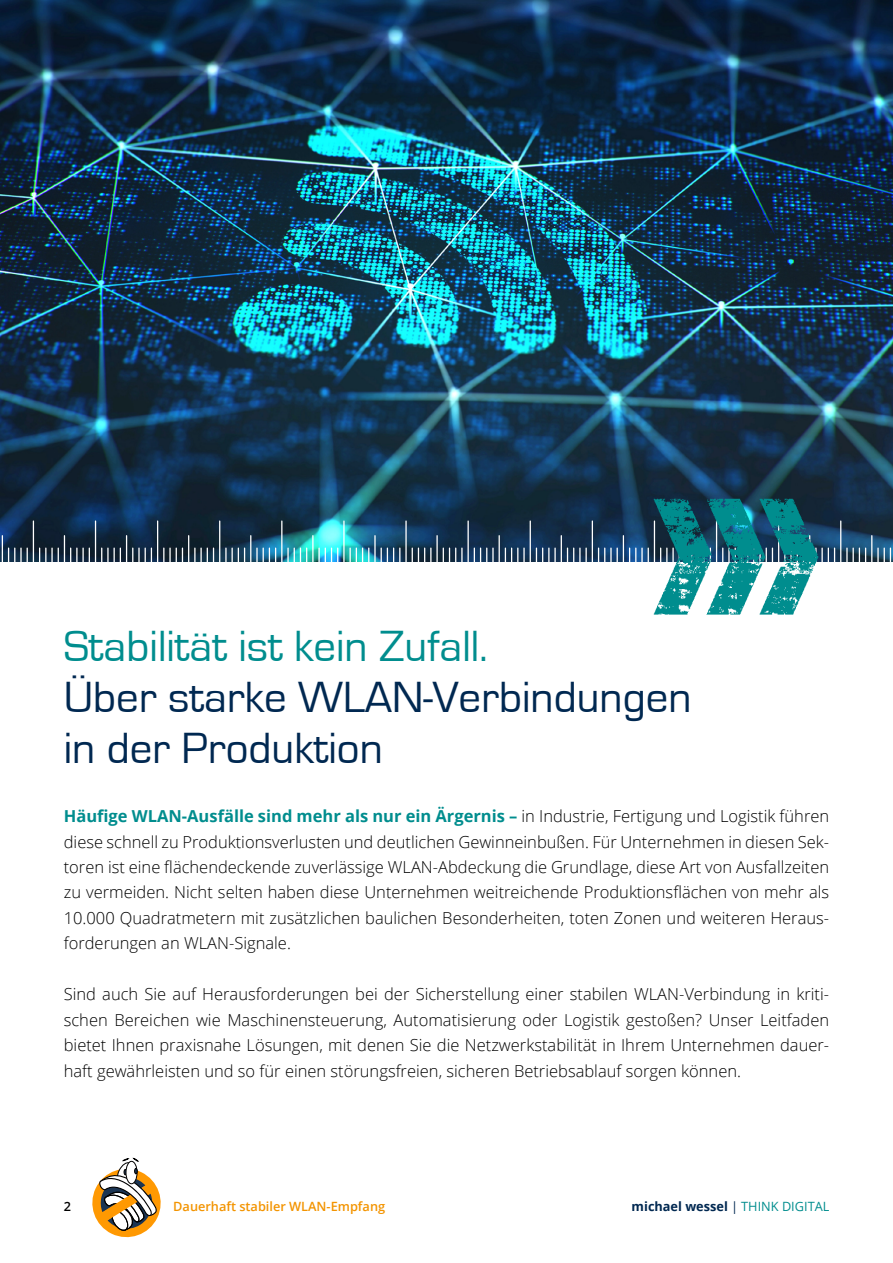
<style>
.page{position:relative;width:893px;height:1263px;background:#fff}
.page>*{position:absolute;margin:0;border:0;box-sizing:border-box;transform-origin:0 0}
.t1{font:45px/51px "Eurostile";color:#002851}
.t2{font:45px "Eurostile";color:#008d8e}
.t3{font:300 16.5px/25.5px "Open Sans";color:#000;text-align:justify}
.t4{font:600 12.75px "Open Sans";color:#f39400}
.t5{font:700 12.75px "Open Sans";color:#002851}
.t6{font:600 12.75px "Open Sans";color:#000}
.s1{font-weight:700;color:#008d8e}
.s2{font-weight:400}
.s3{font-weight:400;color:#008d8e}
</style>
<div class="page">
<svg style="left:92px;top:1158px;width:69px;height:80px"></svg>
<img style="left:0;top:0;width:893px;height:561px">
<hr style="left:2px;top:536px;width:1px;height:33px;background:#fff">
<svg style="left:8px;top:548px;width:7px;height:14px"></svg>
<hr style="left:20px;top:548px;width:2px;height:21px;background:#fff">
<svg style="left:27px;top:548px;width:1px;height:14px"></svg>
<hr style="left:33px;top:521px;width:1px;height:48px;background:#fff">
<svg style="left:39px;top:548px;width:7px;height:14px"></svg>
<hr style="left:51px;top:548px;width:2px;height:21px;background:#fff">
<svg style="left:58px;top:548px;width:1px;height:14px"></svg>
<hr style="left:64px;top:536px;width:1px;height:33px;background:#fff">
<svg style="left:70px;top:548px;width:1px;height:13px"></svg>
<hr style="left:76px;top:548px;width:2px;height:21px;background:#fff">
<hr style="left:82px;top:548px;width:2px;height:21px;background:#fff">
<svg style="left:89px;top:548px;width:1px;height:13px"></svg>
<hr style="left:95px;top:521px;width:1px;height:48px;background:#fff">
<svg style="left:101px;top:548px;width:1px;height:14px"></svg>
<hr style="left:107px;top:548px;width:2px;height:21px;background:#fff">
<svg style="left:114px;top:548px;width:7px;height:14px"></svg>
<hr style="left:126px;top:536px;width:1px;height:33px;background:#fff">
<svg style="left:132px;top:548px;width:1px;height:14px"></svg>
<hr style="left:138px;top:548px;width:2px;height:21px;background:#fff">
<svg style="left:145px;top:548px;width:7px;height:14px"></svg>
<hr style="left:157px;top:521px;width:1px;height:48px;background:#fff">
<svg style="left:163px;top:548px;width:1px;height:14px"></svg>
<hr style="left:169px;top:548px;width:2px;height:21px;background:#fff">
<svg style="left:176px;top:548px;width:7px;height:14px"></svg>
<hr style="left:188px;top:536px;width:1px;height:33px;background:#fff">
<hr style="left:194px;top:548px;width:2px;height:21px;background:#fff">
<hr style="left:200px;top:548px;width:2px;height:21px;background:#fff">
<svg style="left:207px;top:548px;width:7px;height:14px"></svg>
<hr style="left:219px;top:521px;width:1px;height:48px;background:#fff">
<hr style="left:225px;top:548px;width:2px;height:21px;background:#fff">
<hr style="left:231px;top:548px;width:2px;height:21px;background:#fff">
<svg style="left:238px;top:548px;width:7px;height:14px"></svg>
<hr style="left:250px;top:536px;width:1px;height:33px;background:#fff">
<hr style="left:256px;top:548px;width:2px;height:21px;background:#fff">
<svg style="left:263px;top:548px;width:13px;height:14px"></svg>
<hr style="left:281px;top:521px;width:1px;height:48px;background:#fff">
<hr style="left:287px;top:548px;width:2px;height:21px;background:#fff">
<svg style="left:294px;top:548px;width:13px;height:14px"></svg>
<hr style="left:312px;top:536px;width:2px;height:33px;background:#fff">
<hr style="left:318px;top:548px;width:2px;height:21px;background:#fff">
<svg style="left:325px;top:548px;width:13px;height:14px"></svg>
<hr style="left:343px;top:521px;width:2px;height:48px;background:#fff">
<hr style="left:349px;top:548px;width:2px;height:21px;background:#fff">
<svg style="left:356px;top:548px;width:13px;height:14px"></svg>
<hr style="left:374px;top:536px;width:2px;height:33px;background:#fff">
<svg style="left:381px;top:548px;width:19px;height:14px"></svg>
<hr style="left:405px;top:521px;width:2px;height:48px;background:#fff">
<svg style="left:412px;top:548px;width:13px;height:14px"></svg>
<hr style="left:430px;top:548px;width:2px;height:21px;background:#fff">
<hr style="left:436px;top:536px;width:2px;height:33px;background:#fff">
<svg style="left:443px;top:548px;width:13px;height:14px"></svg>
<hr style="left:461px;top:548px;width:2px;height:21px;background:#fff">
<hr style="left:467px;top:521px;width:2px;height:48px;background:#fff">
<svg style="left:474px;top:548px;width:13px;height:14px"></svg>
<hr style="left:492px;top:548px;width:2px;height:21px;background:#fff">
<hr style="left:499px;top:536px;width:1px;height:33px;background:#fff">
<svg style="left:505px;top:548px;width:13px;height:14px"></svg>
<hr style="left:523px;top:548px;width:2px;height:21px;background:#fff">
<hr style="left:530px;top:521px;width:1px;height:48px;background:#fff">
<svg style="left:536px;top:548px;width:13px;height:14px"></svg>
<hr style="left:554px;top:548px;width:2px;height:21px;background:#fff">
<hr style="left:561px;top:536px;width:1px;height:33px;background:#fff">
<svg style="left:567px;top:548px;width:7px;height:14px"></svg>
<hr style="left:579px;top:548px;width:2px;height:21px;background:#fff">
<hr style="left:585px;top:548px;width:2px;height:21px;background:#fff">
<hr style="left:592px;top:521px;width:1px;height:48px;background:#fff">
<svg style="left:598px;top:548px;width:7px;height:14px"></svg>
<hr style="left:610px;top:548px;width:2px;height:21px;background:#fff">
<svg style="left:617px;top:548px;width:1px;height:14px"></svg>
<hr style="left:623px;top:536px;width:1px;height:33px;background:#fff">
<svg style="left:629px;top:548px;width:2px;height:14px"></svg>
<svg style="left:833px;top:548px;width:2px;height:14px"></svg>
<hr style="left:840px;top:521px;width:1px;height:48px;background:#fff">
<hr style="left:846px;top:548px;width:2px;height:21px;background:#fff">
<hr style="left:852px;top:548px;width:2px;height:21px;background:#fff">
<svg style="left:859px;top:548px;width:7px;height:14px"></svg>
<hr style="left:871px;top:536px;width:1px;height:33px;background:#fff">
<hr style="left:877px;top:548px;width:2px;height:21px;background:#fff">
<svg style="left:884px;top:548px;width:7px;height:14px"></svg>
<img style="left:631px;top:484px;width:202px;height:131px">
<h1 class="t2" style="left:64px;top:621px;width:426px">Stabilität ist kein Zufall.</h1>
<h1 class="t1" style="left:64px;top:672px;width:629px">Über starke WLAN-Verbindungen in der Produktion</h1>
<p class="t3" style="left:64px;top:803px;width:767px"><span class="s1">Häufige WLAN-Ausfälle sind mehr als nur ein Ärgernis –</span> in Industrie, Fertigung und Logistik führen diese schnell zu Produktionsverlusten und deutlichen Gewinneinbußen. Für Unternehmen in diesen Sek&shy;toren ist eine flächendeckende zuverlässige WLAN-Abdeckung die Grundlage, diese Art von Ausfallzeiten zu vermeiden. Nicht selten haben diese Unternehmen weitreichende Produktionsflächen von mehr als 10.000 Quadratmetern mit zusätzlichen baulichen Besonderheiten, toten Zonen und weiteren Heraus&shy;forderungen an WLAN-Signale.</p>
<p class="t3" style="left:64px;top:981px;width:767px">Sind auch Sie auf Herausforderungen bei der Sicherstellung einer stabilen WLAN-Verbindung in kriti&shy;schen Bereichen wie Maschinensteuerung, Automatisierung oder Logistik gestoßen? Unser Leitfaden bietet Ihnen praxisnahe Lösungen, mit denen Sie die Netzwerkstabilität in Ihrem Unternehmen dauer&shy;haft gewährleisten und so für einen störungsfreien, sicheren Betriebsablauf sorgen können.</p>
<p class="t6" style="left:64px;top:1197px;width:9px">2</p>
<p class="t4" style="left:173px;top:1197px;width:213px">Dauerhaft stabiler WLAN-Empfang</p>
<p class="t5" style="left:632px;top:1197px;width:199px">michael wessel <span class="s2">|</span> <span class="s3">THINK DIGITAL</span></p>
</div>
